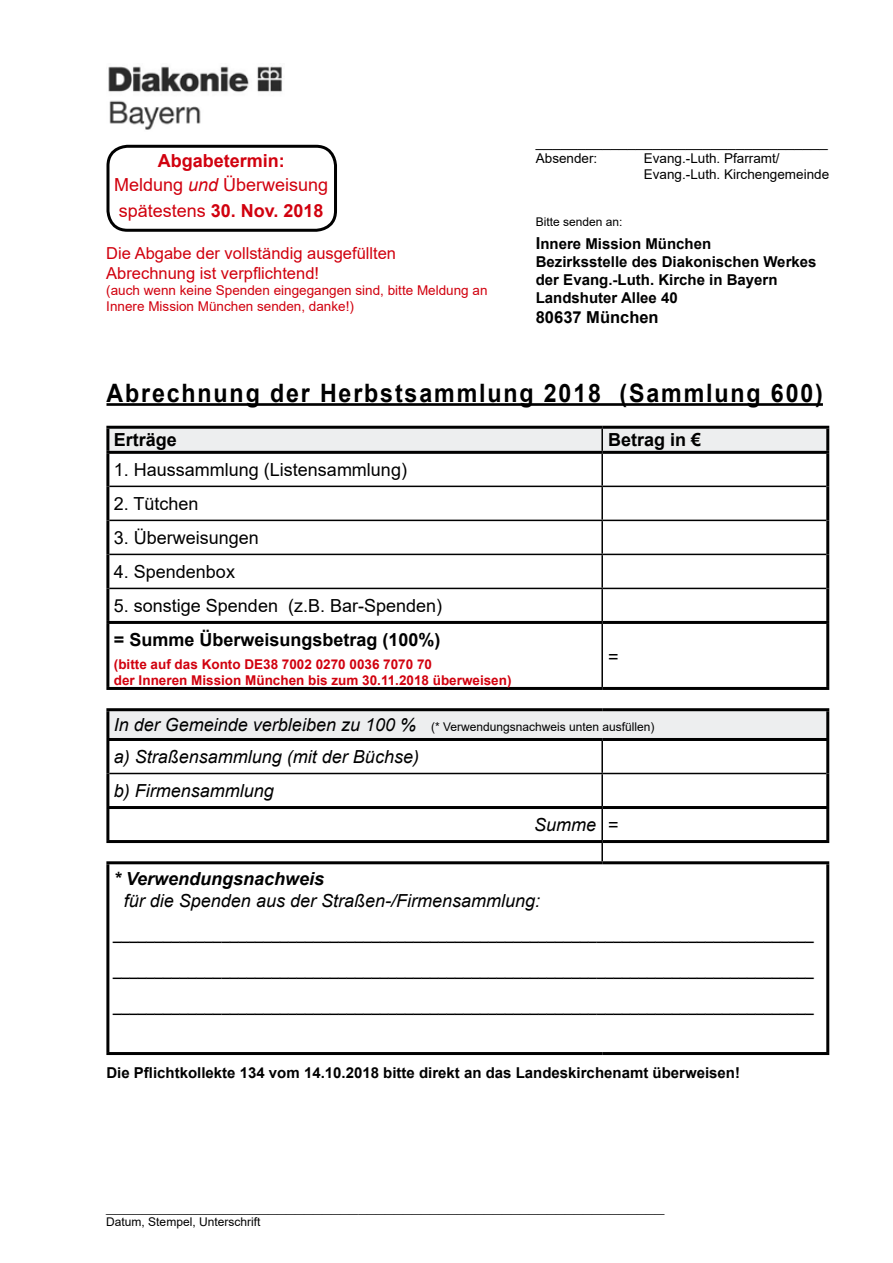
<style>
.page{position:relative;width:893px;height:1263px;background:#fff}
.page>*{position:absolute;margin:0;border:0;box-sizing:border-box;transform-origin:0 0}
.t1{font:700 25.35px "Arial";letter-spacing:.08em;color:#000;scale:.92 1}
.t2{font:18px "Arial";color:#000}
.t3{font:italic 18px/34px "Arial";color:#000}
.t4{font:18px "Times New Roman";color:#000}
.t5{font:700 18px "Arial";color:#000}
.t6{font:18px/24.2px "Arial";color:#d1010e;text-align:center}
.t7{font:700 18px "Arial";color:#d1010e}
.t8{font:italic 700 18px "Arial";color:#000}
.t9{font:16.5px/19.8px "Arial";color:#d1010e}
.t10{font:700 16.5px "Arial";color:#000}
.t11{font:italic 15px "Arial";color:#000}
.t12{font:700 15px/18px "Arial";color:#000}
.t13{font:15px "Arial";color:#000}
.t14{font:700 13.5px/16.2px "Arial";color:#d1010e}
.t15{font:13.5px/16.2px "Arial";color:#d1010e}
.t16{font:13.5px/16.2px "Arial";color:#000}
.t17{font:12px "Arial";color:#000}
.s1{font-weight:700}
.s2{font-style:italic}
.s3{font-weight:400}
.s4{font-size:16.5px}
.s5{font-style:italic;font-size:18px}
.s6{font-style:normal}
</style>
<div class="page">
<img style="left:108px;top:66px;width:174px;height:64px">
<hr style="left:106px;top:403px;width:717px;height:3px;background:#000">
<svg style="left:109px;top:429px;width:717px;height:258px"></svg>
<svg style="left:108px;top:711px;width:720px;height:133px"></svg>
<hr style="left:601px;top:429px;width:2px;height:22px;background:#000">
<hr style="left:601px;top:454px;width:2px;height:32px;background:#000">
<hr style="left:109px;top:486px;width:493px;height:1px;background:#000">
<hr style="left:602px;top:486px;width:224px;height:1px;background:#000">
<hr style="left:601px;top:487px;width:2px;height:33px;background:#000">
<hr style="left:109px;top:520px;width:493px;height:1px;background:#000">
<hr style="left:602px;top:520px;width:224px;height:1px;background:#000">
<hr style="left:601px;top:521px;width:2px;height:33px;background:#000">
<hr style="left:109px;top:554px;width:493px;height:1px;background:#000">
<hr style="left:602px;top:554px;width:224px;height:1px;background:#000">
<hr style="left:601px;top:555px;width:2px;height:33px;background:#000">
<hr style="left:109px;top:588px;width:493px;height:1px;background:#000">
<hr style="left:602px;top:588px;width:224px;height:1px;background:#000">
<hr style="left:601px;top:589px;width:2px;height:32px;background:#000">
<hr style="left:601px;top:624px;width:2px;height:63px;background:#000">
<hr style="left:601px;top:741px;width:2px;height:32px;background:#000">
<hr style="left:109px;top:773px;width:493px;height:1px;background:#000">
<hr style="left:602px;top:773px;width:224px;height:1px;background:#000">
<hr style="left:601px;top:774px;width:2px;height:32px;background:#000">
<hr style="left:601px;top:809px;width:2px;height:31px;background:#000">
<svg style="left:601px;top:843px;width:2px;height:18px"></svg>
<hr style="left:106px;top:454px;width:3px;height:32px;background:#000">
<hr style="left:826px;top:454px;width:3px;height:32px;background:#000">
<hr style="left:106px;top:486px;width:3px;height:34px;background:#000">
<hr style="left:826px;top:486px;width:3px;height:34px;background:#000">
<hr style="left:106px;top:520px;width:3px;height:34px;background:#000">
<hr style="left:826px;top:520px;width:3px;height:34px;background:#000">
<hr style="left:106px;top:554px;width:3px;height:34px;background:#000">
<hr style="left:826px;top:554px;width:3px;height:34px;background:#000">
<hr style="left:106px;top:588px;width:3px;height:33px;background:#000">
<hr style="left:826px;top:588px;width:3px;height:33px;background:#000">
<hr style="left:106px;top:741px;width:3px;height:32px;background:#000">
<hr style="left:826px;top:741px;width:3px;height:32px;background:#000">
<hr style="left:106px;top:773px;width:3px;height:33px;background:#000">
<hr style="left:826px;top:773px;width:3px;height:33px;background:#000">
<hr style="left:106px;top:426px;width:496px;height:3px;background:#000">
<hr style="left:106px;top:429px;width:3px;height:22px;background:#000">
<hr style="left:602px;top:426px;width:227px;height:3px;background:#000">
<hr style="left:826px;top:429px;width:3px;height:22px;background:#000">
<hr style="left:106px;top:451px;width:496px;height:3px;background:#000">
<hr style="left:602px;top:451px;width:227px;height:3px;background:#000">
<hr style="left:106px;top:708px;width:496px;height:3px;background:#000">
<hr style="left:106px;top:711px;width:3px;height:27px;background:#000">
<hr style="left:602px;top:708px;width:227px;height:3px;background:#000">
<hr style="left:826px;top:711px;width:3px;height:27px;background:#000">
<hr style="left:106px;top:738px;width:496px;height:3px;background:#000">
<hr style="left:602px;top:738px;width:227px;height:3px;background:#000">
<hr style="left:106px;top:621px;width:496px;height:3px;background:#000">
<hr style="left:106px;top:624px;width:3px;height:63px;background:#000">
<hr style="left:602px;top:621px;width:227px;height:3px;background:#000">
<hr style="left:826px;top:624px;width:3px;height:63px;background:#000">
<hr style="left:106px;top:687px;width:496px;height:3px;background:#000">
<hr style="left:602px;top:687px;width:227px;height:3px;background:#000">
<hr style="left:106px;top:806px;width:496px;height:3px;background:#000">
<hr style="left:106px;top:809px;width:3px;height:31px;background:#000">
<hr style="left:602px;top:806px;width:227px;height:3px;background:#000">
<hr style="left:826px;top:809px;width:3px;height:31px;background:#000">
<hr style="left:106px;top:840px;width:496px;height:3px;background:#000">
<hr style="left:602px;top:840px;width:227px;height:3px;background:#000">
<hr style="left:106px;top:861px;width:496px;height:3px;background:#000">
<hr style="left:106px;top:864px;width:3px;height:188px;background:#000">
<hr style="left:602px;top:861px;width:227px;height:3px;background:#000">
<hr style="left:826px;top:864px;width:3px;height:188px;background:#000">
<hr style="left:106px;top:1052px;width:496px;height:3px;background:#000">
<hr style="left:602px;top:1052px;width:227px;height:3px;background:#000">
<div style="left:106px;top:145px;width:231px;height:87px;border:3px solid #000;border-radius:20px"></div>
<p class="t6" style="left:114px;top:148px;width:216px"><span class="s1">Abgabetermin:<br></span>Meldung <span class="s2">und</span> Überweisung</p>
<p class="t7" style="left:119px;top:198px;width:206px"><span class="s3">spätestens</span> 30. Nov. 2018</p>
<p class="t9" style="left:106px;top:243px;width:291px">Die Abgabe der vollständig ausgefüllten<br>Abrechnung ist verpflichtend!</p>
<p class="t15" style="left:106px;top:282px;width:383px">(auch wenn keine Spenden eingegangen sind, bitte Meldung an<br>Innere Mission München senden, danke!)</p>
<p class="t13" style="left:536px;top:131px;width:293px">___________________________________</p>
<p class="t16" style="left:536px;top:150px;width:63px">Absender:</p>
<p class="t16" style="left:644px;top:150px;width:187px">Evang.-Luth. Pfarramt/<br>Evang.-Luth. Kirchengemeinde</p>
<p class="t17" style="left:536px;top:213px;width:88px">Bitte senden an:</p>
<p class="t12" style="left:536px;top:235px;width:282px"><span class="s4">I</span>nnere Mission München<br>Bezirksstelle des Diakonischen Werkes der Evang.-Luth. Kirche in Bayern<br>Landshuter Allee 40</p>
<p class="t10" style="left:536px;top:306px;width:124px">80637 München</p>
<h1 class="t1" style="left:106px;top:375px;width:780px">Abrechnung der Herbstsammlung 2018 (Sammlung 600)</h1>
<p class="t5" style="left:114px;top:427px;width:65px">Erträge</p>
<p class="t5" style="left:608px;top:427px;width:95px">Betrag in €</p>
<p class="t2" style="left:114px;top:457px;width:295px">1. Haussammlung (Listensammlung)</p>
<p class="t2" style="left:114px;top:491px;width:86px">2. Tütchen</p>
<p class="t2" style="left:114px;top:525px;width:147px">3. Überweisungen</p>
<p class="t2" style="left:114px;top:559px;width:123px">4. Spendenbox</p>
<p class="t2" style="left:114px;top:593px;width:330px">5. sonstige Spenden (z.B. Bar-Spenden)</p>
<p class="t5" style="left:114px;top:627px;width:328px">= Summe Überweisungsbetrag (100%)</p>
<p class="t14" style="left:114px;top:656px;width:399px">(bitte auf das Konto DE38 7002 0270 0036 7070 70<br>der Inneren Mission München bis zum 30.11.2018 überweisen)</p>
<p class="t2" style="left:608px;top:644px;width:12px">=</p>
<p class="t17" style="left:114px;top:719px;width:542px"><span class="s5">In der Gemeinde verbleiben zu 100 %</span> (* Verwendungsnachweis unten ausfüllen)</p>
<p class="t3" style="left:114px;top:740px;width:307px">a) Straßensammlung (mit der Büchse) b) Firmensammlung</p>
<p class="t3" style="left:534px;top:808px;width:86px">Summe <span class="s6">=</span></p>
<p class="t8" style="left:114px;top:866px;width:212px">* Verwendungsnachweis</p>
<p class="t3" style="left:124px;top:883px;width:418px">für die Spenden aus der Straßen-/Firmensammlung:</p>
<p class="t11" style="left:114px;top:924px;width:702px">____________________________________________________________________________________</p>
<p class="t11" style="left:114px;top:960px;width:702px">____________________________________________________________________________________</p>
<p class="t11" style="left:114px;top:996px;width:702px">____________________________________________________________________________________</p>
<p class="t12" style="left:106px;top:1064px;width:635px">Die Pflichtkollekte 134 vom 14.10.2018 bitte direkt an das Landeskirchenamt überweisen!</p>
<p class="t4" style="left:106px;top:1192px;width:559px">______________________________________________________________</p>
<p class="t17" style="left:106px;top:1213px;width:156px">Datum, Stempel, Unterschrift</p>
</div>
